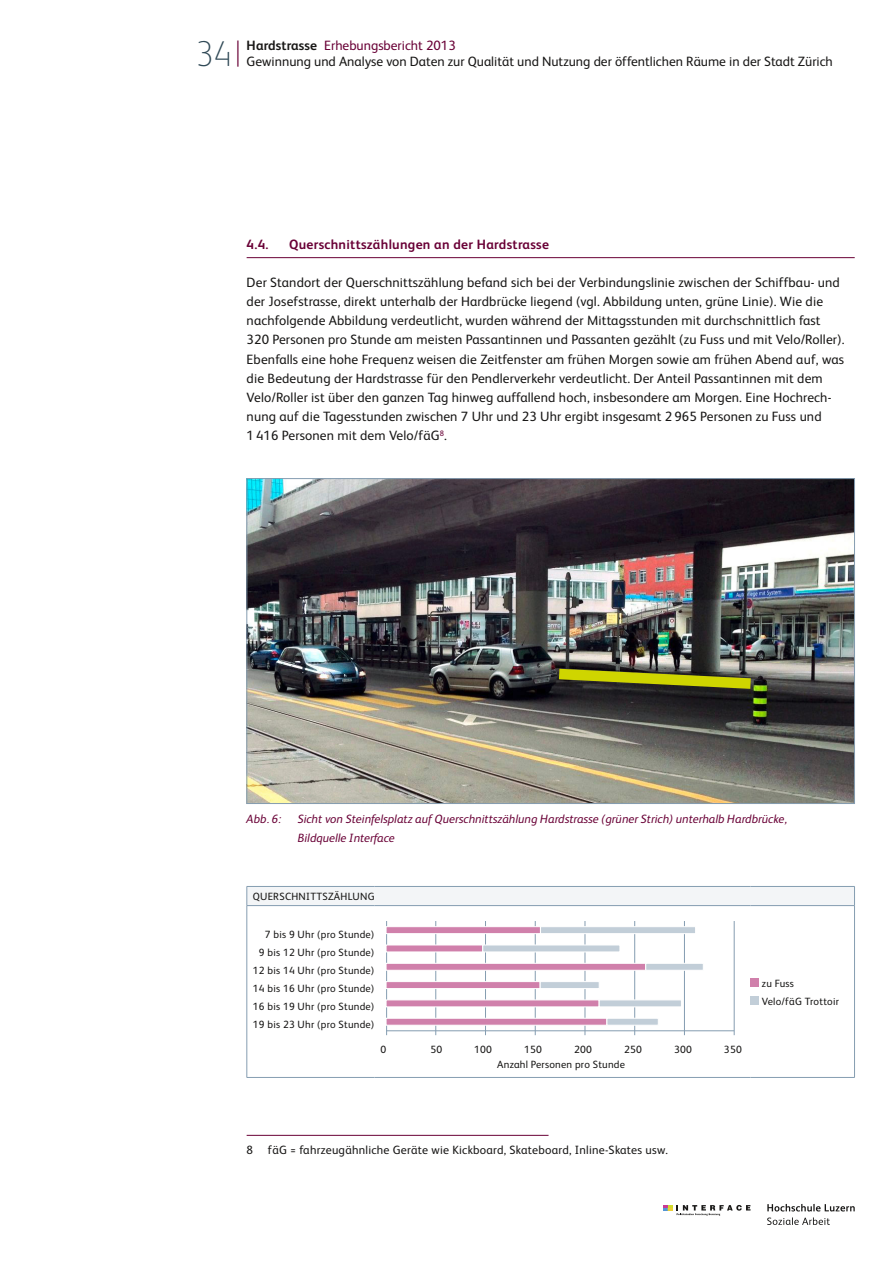
<style>
.page{position:relative;width:893px;height:1263px;background:#fff}
.page>*{position:absolute;margin:0;border:0;box-sizing:border-box;transform-origin:0 0}
.t1{font:100 36px "FS Albert";color:#304956}
.t2{font:13.5px/19.2px "FS Albert";letter-spacing:.01em;color:#181716}
.t3{font:700 13.5px "FS Albert";letter-spacing:.02em;color:#690036}
.t4{font:13.5px "FS Albert";color:#690036}
.t5{font:italic 12px/19.2px "FS Albert";color:#690036}
.t6{font:12px "FS Albert";letter-spacing:.02em;color:#181716}
.t7{font:10.5px/18px "FS Albert";letter-spacing:.02em;color:#181716;text-align:right}
.s1{color:#690036}
.s2{font-weight:700;color:#181716}
</style>
<div class="page">
<svg style="left:663px;top:1205px;width:87px;height:11px"></svg>
<svg style="left:767px;top:1217px;width:63px;height:8px"></svg>
<svg style="left:767px;top:1204px;width:88px;height:7px"></svg>
<hr style="left:247px;top:257px;width:608px;height:1px;background:#690036">
<div style="left:247px;top:886px;width:607px;height:19px;background:#f3f5f7"></div>
<hr style="left:247px;top:886px;width:127px;height:1px;background:#859db1">
<svg style="left:247px;top:887px;width:1px;height:18px"></svg>
<hr style="left:374px;top:886px;width:376px;height:1px;background:#859db1">
<hr style="left:750px;top:886px;width:105px;height:1px;background:#859db1">
<svg style="left:854px;top:887px;width:1px;height:18px"></svg>
<hr style="left:247px;top:905px;width:127px;height:1px;background:#859db1">
<hr style="left:247px;top:906px;width:1px;height:171px;background:#859db1">
<hr style="left:374px;top:905px;width:376px;height:1px;background:#859db1">
<hr style="left:750px;top:905px;width:105px;height:1px;background:#859db1">
<hr style="left:854px;top:906px;width:1px;height:171px;background:#859db1">
<hr style="left:247px;top:1077px;width:127px;height:1px;background:#859db1">
<hr style="left:374px;top:1077px;width:376px;height:1px;background:#859db1">
<hr style="left:750px;top:1077px;width:105px;height:1px;background:#859db1">
<hr style="left:386px;top:1030px;width:348px;height:1px;background:#859db1">
<hr style="left:386px;top:921px;width:1px;height:114px;background:#859db1">
<hr style="left:435px;top:921px;width:1px;height:114px;background:#859db1">
<hr style="left:485px;top:921px;width:1px;height:114px;background:#859db1">
<hr style="left:535px;top:921px;width:1px;height:114px;background:#859db1">
<hr style="left:585px;top:921px;width:1px;height:114px;background:#859db1">
<hr style="left:634px;top:921px;width:1px;height:114px;background:#859db1">
<hr style="left:684px;top:921px;width:1px;height:114px;background:#859db1">
<hr style="left:734px;top:921px;width:1px;height:114px;background:#859db1">
<div style="left:386px;top:926px;width:155px;height:8px;background:#d080ab;border:1px solid #fff"></div>
<div style="left:386px;top:944px;width:97px;height:8px;background:#d080ab;border:1px solid #fff"></div>
<div style="left:386px;top:963px;width:260px;height:8px;background:#d080ab;border:1px solid #fff"></div>
<div style="left:386px;top:981px;width:154px;height:8px;background:#d080ab;border:1px solid #fff"></div>
<div style="left:386px;top:999px;width:213px;height:8px;background:#d080ab;border:1px solid #fff"></div>
<div style="left:386px;top:1018px;width:221px;height:7px;background:#d080ab;border:1px solid #fff"></div>
<div style="left:540px;top:926px;width:156px;height:8px;background:#c2ced8;border:1px solid #fff"></div>
<div style="left:482px;top:944px;width:138px;height:8px;background:#c2ced8;border:1px solid #fff"></div>
<div style="left:645px;top:963px;width:59px;height:8px;background:#c2ced8;border:1px solid #fff"></div>
<div style="left:540px;top:981px;width:60px;height:8px;background:#c2ced8;border:1px solid #fff"></div>
<div style="left:599px;top:999px;width:83px;height:8px;background:#c2ced8;border:1px solid #fff"></div>
<div style="left:607px;top:1018px;width:52px;height:7px;background:#c2ced8;border:1px solid #fff"></div>
<div style="left:750px;top:978px;width:9px;height:9px;background:#d080ab"></div>
<div style="left:750px;top:996px;width:9px;height:9px;background:#c2ced8"></div>
<hr style="left:247px;top:1135px;width:302px;height:1px;background:#690036">
<img style="left:249px;top:480px;width:604px;height:322px">
<svg style="left:548px;top:663px;width:213px;height:32px;background:#676829"></svg>
<h1 class="t1" style="left:195px;top:30px;width:48px">34<span class="s1">|</span></h1>
<p class="t4" style="left:247px;top:36px;width:211px"><span class="s2">Hardstrasse</span> Erhebungsbericht 2013</p>
<p class="t2" style="left:247px;top:52px;width:588px">Gewinnung und Analyse von Daten zur Qualität und Nutzung der öffentlichen Räume in der Stadt Zürich</p>
<p class="t3" style="left:247px;top:235px;width:23px">4.4.</p>
<p class="t3" style="left:289px;top:235px;width:261px">Querschnittszählungen an der Hardstrasse</p>
<p class="t2" style="left:247px;top:272px;width:599px">Der Standort der Querschnittszählung befand sich bei der Verbindungslinie zwischen der Schiffbau- und der Josefstrasse, direkt unterhalb der Hardbrücke liegend (vgl. Abbildung unten, grüne Linie). Wie die nachfolgende Abbildung verdeutlicht, wurden während der Mittagsstunden mit durchschnittlich fast 320 Personen pro Stunde am meisten Passantinnen und Passanten gezählt (zu Fuss und mit Velo/Roller).<br>Ebenfalls eine hohe Frequenz weisen die Zeitfenster am frühen Morgen sowie am frühen Abend auf, was die Bedeutung der Hardstrasse für den Pendlerverkehr verdeutlicht. Der Anteil Passantinnen mit dem Velo/Roller ist über den ganzen Tag hinweg auffallend hoch, insbesondere am Morgen. Eine Hochrech&shy;nung auf die Tagesstunden zwischen 7 Uhr und 23 Uhr ergibt insgesamt 2 965 Personen zu Fuss und<br>1 416 Personen mit dem Velo/fäG<sup>8</sup>.</p>
<p class="t5" style="left:247px;top:808px;width:36px">Abb. 6:</p>
<p class="t5" style="left:298px;top:808px;width:491px">Sicht von Steinfelsplatz auf Querschnittszählung Hardstrasse (grüner Strich) unterhalb Hardbrücke,<br>Bildquelle Interface</p>
<p class="t7" style="left:253px;top:887px;width:123px">QUERSCHNITTSZÄHLUNG</p>
<p class="t7" style="left:253px;top:924px;width:123px">7 bis 9 Uhr (pro Stunde)<br>9 bis 12 Uhr (pro Stunde)<br>12 bis 14 Uhr (pro Stunde)<br>14 bis 16 Uhr (pro Stunde)<br>16 bis 19 Uhr (pro Stunde)<br>19 bis 23 Uhr (pro Stunde)</p>
<p class="t7" style="left:380px;top:1040px;width:7px">0</p>
<p class="t7" style="left:430px;top:1040px;width:13px">50</p>
<p class="t7" style="left:474px;top:1040px;width:19px">100</p>
<p class="t7" style="left:524px;top:1040px;width:19px">150</p>
<p class="t7" style="left:574px;top:1040px;width:19px">200</p>
<p class="t7" style="left:624px;top:1040px;width:19px">250</p>
<p class="t7" style="left:674px;top:1040px;width:19px">300</p>
<p class="t7" style="left:724px;top:1040px;width:19px">350</p>
<p class="t7" style="left:497px;top:1055px;width:129px">Anzahl Personen pro Stunde</p>
<p class="t7" style="left:762px;top:974px;width:79px;text-align:left">zu Fuss<br>Velo/fäG Trottoir</p>
<p class="t6" style="left:247px;top:1142px;width:423px">8 fäG = fahrzeugähnliche Geräte wie Kickboard, Skateboard, Inline-Skates usw.</p>
</div>
